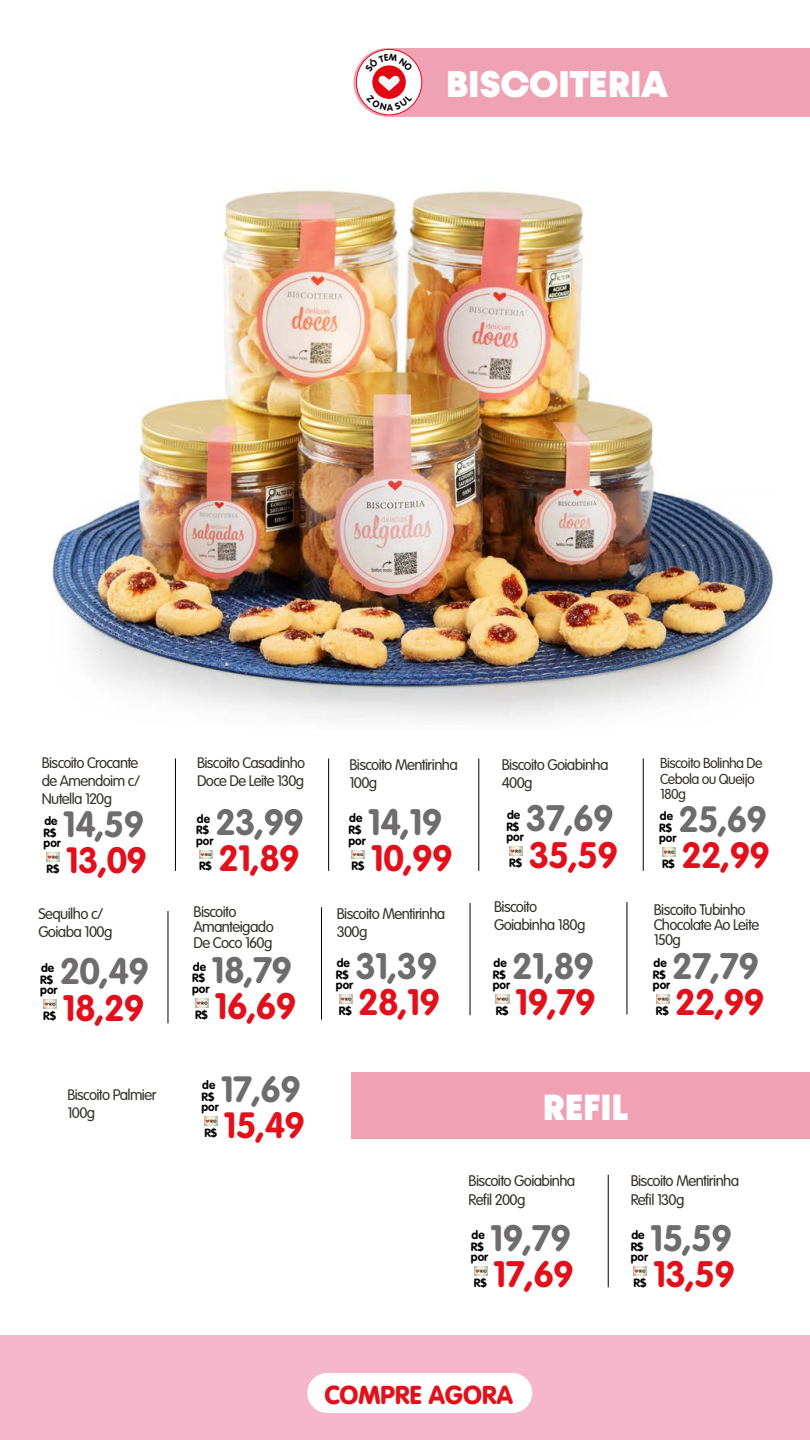
<style>
.page{position:relative;width:810px;height:1440px;background:#fff}
.page>*{position:absolute;margin:0;border:0;box-sizing:border-box;transform-origin:0 0}
.t1{font:900 37.5px "Konnect";letter-spacing:-.005em;color:#fff}
.t2{font:900 36.67px "Konnect";color:#fff}
.t3{font:700 36.3px "VAG Rounded Std";letter-spacing:-.02em;color:#e2101b}
.t4{font:700 36.3px "VAG Rounded Std";letter-spacing:-.02em;color:#6e6c6c}
.t5{font:700 36.08px "VAG Rounded Std";letter-spacing:-.02em;color:#e2101b}
.t6{font:700 36.08px "VAG Rounded Std";letter-spacing:-.02em;color:#6e6c6c}
.t7{font:900 25.5px "VAG Rounded Std";color:#e2101a}
.t8{font:300 15.15px/18.1px "VAG Rounded Std";letter-spacing:-.04em;color:#34302c}
.t9{font:300 15px/18px "VAG Rounded Std";letter-spacing:-.04em;color:#34302c}
.t10{font:300 14.25px/15.8px "VAG Rounded Std";letter-spacing:-.04em;color:#34302c}
.t11{font:700 11.85px/22.1px "VAG Rounded Std";color:#000}
.t12{font:700 11.77px/22px "VAG Rounded Std";color:#000}
</style>
<div class="page">
<div style="left:0;top:1335px;width:810px;height:105px;background:#f6b7cd"></div>
<div style="left:307px;top:1373px;width:225px;height:40px;background:#fff;border-radius:20px"></div>
<img style="left:48px;top:190px;width:725px;height:530px">
<svg style="left:656px;top:995px;width:13px;height:8px"></svg>
<svg style="left:352px;top:850px;width:13px;height:9px"></svg>
<svg style="left:195px;top:998px;width:13px;height:9px"></svg>
<svg style="left:496px;top:995px;width:13px;height:8px"></svg>
<svg style="left:662px;top:848px;width:13px;height:8px"></svg>
<hr style="left:321px;top:907px;width:1px;height:113px;background:#000">
<hr style="left:168px;top:911px;width:1px;height:112px;background:#000">
<hr style="left:627px;top:902px;width:1px;height:112px;background:#000">
<hr style="left:470px;top:903px;width:1px;height:112px;background:#000">
<hr style="left:608px;top:1175px;width:1px;height:112px;background:#000">
<hr style="left:643px;top:758px;width:1px;height:113px;background:#000">
<hr style="left:328px;top:759px;width:1px;height:112px;background:#000">
<hr style="left:175px;top:759px;width:1px;height:112px;background:#000">
<hr style="left:478px;top:759px;width:1px;height:112px;background:#000">
<svg style="left:339px;top:995px;width:13px;height:8px"></svg>
<svg style="left:510px;top:847px;width:13px;height:9px"></svg>
<svg style="left:634px;top:1267px;width:13px;height:8px"></svg>
<svg style="left:474px;top:1267px;width:13px;height:8px"></svg>
<div style="left:351px;top:1072px;width:459px;height:67px;background:#f0a2b5"></div>
<svg style="left:199px;top:850px;width:13px;height:9px"></svg>
<svg style="left:47px;top:853px;width:13px;height:8px"></svg>
<svg style="left:205px;top:1117px;width:13px;height:9px"></svg>
<img style="left:43px;top:1000px;width:14px;height:9px">
<svg style="left:353px;top:48px;width:457px;height:69px;background:#f1a6b7"></svg>
<h1 class="t1" style="left:446px;top:61px;width:223px">BISCOITERIA</h1>
<p class="t9" style="left:42px;top:754px;width:100px;text-align:justify">Biscoito Crocante de Amendoim c/ Nutella 120g</p>
<h3 class="t6" style="left:63px;top:804px;width:83px">14,59</h3>
<p class="t12" style="left:44px;top:811px;width:19px">de por</p>
<p class="t12" style="left:44px;top:822px;width:14px">R$</p>
<h3 class="t5" style="left:66px;top:839px;width:83px">13,09</h3>
<p class="t12" style="left:46px;top:858px;width:14px">R$</p>
<p class="t9" style="left:197px;top:755px;width:110px">Biscoito Casadinho<br>Doce De Leite 130g</p>
<p class="t8" style="left:349px;top:756px;width:110px">Biscoito Mentirinha<br>100g</p>
<p class="t8" style="left:502px;top:756px;width:108px">Biscoito Goiabinha<br>400g</p>
<p class="t10" style="left:660px;top:755px;width:104px">Biscoito Bolinha De<br>Cebola ou Queijo<br>180g</p>
<h3 class="t6" style="left:215px;top:801px;width:90px">23,99</h3>
<p class="t12" style="left:196px;top:808px;width:19px">de por</p>
<p class="t12" style="left:196px;top:820px;width:14px">R$</p>
<h3 class="t5" style="left:218px;top:837px;width:83px">21,89</h3>
<p class="t12" style="left:199px;top:856px;width:14px">R$</p>
<h3 class="t4" style="left:368px;top:801px;width:76px">14,19</h3>
<p class="t11" style="left:349px;top:808px;width:19px">de por</p>
<p class="t11" style="left:349px;top:819px;width:14px">R$</p>
<h3 class="t3" style="left:371px;top:837px;width:84px">10,99</h3>
<p class="t11" style="left:351px;top:856px;width:14px">R$</p>
<h3 class="t4" style="left:526px;top:797px;width:90px">37,69</h3>
<p class="t11" style="left:506px;top:804px;width:19px">de por</p>
<p class="t11" style="left:506px;top:816px;width:14px">R$</p>
<h3 class="t3" style="left:529px;top:834px;width:91px">35,59</h3>
<p class="t11" style="left:509px;top:852px;width:14px">R$</p>
<h3 class="t6" style="left:678px;top:798px;width:90px">25,69</h3>
<p class="t12" style="left:659px;top:805px;width:19px">de por</p>
<p class="t12" style="left:659px;top:817px;width:14px">R$</p>
<h3 class="t5" style="left:681px;top:834px;width:90px">22,99</h3>
<p class="t12" style="left:662px;top:853px;width:14px">R$</p>
<p class="t8" style="left:38px;top:905px;width:76px">Sequilho c/<br>Goiaba 100g</p>
<h3 class="t4" style="left:60px;top:950px;width:91px">20,49</h3>
<p class="t11" style="left:40px;top:957px;width:19px">de por</p>
<p class="t11" style="left:40px;top:969px;width:14px">R$</p>
<h3 class="t3" style="left:63px;top:987px;width:84px">18,29</h3>
<p class="t11" style="left:43px;top:1005px;width:14px">R$</p>
<p class="t8" style="left:193px;top:904px;width:82px;line-height:15.8px">Biscoito<br>Amanteigado<br>De Coco 160g</p>
<h3 class="t4" style="left:212px;top:949px;width:82px">18,79</h3>
<p class="t11" style="left:192px;top:956px;width:19px">de por</p>
<p class="t11" style="left:192px;top:968px;width:14px">R$</p>
<h3 class="t3" style="left:214px;top:985px;width:84px">16,69</h3>
<p class="t11" style="left:195px;top:1004px;width:14px">R$</p>
<p class="t8" style="left:337px;top:905px;width:110px">Biscoito Mentirinha<br>300g</p>
<h3 class="t4" style="left:355px;top:945px;width:84px">31,39</h3>
<p class="t11" style="left:336px;top:952px;width:19px">de por</p>
<p class="t11" style="left:336px;top:964px;width:14px">R$</p>
<h3 class="t3" style="left:358px;top:981px;width:84px">28,19</h3>
<p class="t11" style="left:339px;top:1000px;width:14px">R$</p>
<p class="t8" style="left:494px;top:898px;width:93px">Biscoito<br>Goiabinha 180g</p>
<h3 class="t4" style="left:512px;top:945px;width:84px">21,89</h3>
<p class="t11" style="left:493px;top:952px;width:19px">de por</p>
<p class="t11" style="left:493px;top:964px;width:14px">R$</p>
<h3 class="t3" style="left:515px;top:981px;width:82px">19,79</h3>
<p class="t11" style="left:496px;top:1000px;width:14px">R$</p>
<p class="t8" style="left:654px;top:903px;width:107px;line-height:15px">Biscoito Tubinho<br>Chocolate Ao Leite<br>150g</p>
<h3 class="t4" style="left:672px;top:945px;width:88px">27,79</h3>
<p class="t11" style="left:653px;top:952px;width:19px">de por</p>
<p class="t11" style="left:653px;top:964px;width:14px">R$</p>
<h3 class="t3" style="left:675px;top:981px;width:91px">22,99</h3>
<p class="t11" style="left:656px;top:1000px;width:14px">R$</p>
<p class="t9" style="left:67px;top:1086px;width:91px">Biscoito Palmier<br>100g</p>
<h3 class="t6" style="left:221px;top:1068px;width:82px">17,69</h3>
<p class="t12" style="left:202px;top:1075px;width:19px">de por</p>
<p class="t12" style="left:202px;top:1086px;width:14px">R$</p>
<h3 class="t5" style="left:224px;top:1104px;width:83px">15,49</h3>
<p class="t12" style="left:204px;top:1122px;width:14px">R$</p>
<h2 class="t2" style="left:543px;top:1085px;width:87px">REFIL</h2>
<p class="t8" style="left:469px;top:1173px;width:108px">Biscoito Goiabinha<br>Refil 200g</p>
<p class="t8" style="left:631px;top:1173px;width:110px">Biscoito Mentirinha<br>Refil 130g</p>
<h3 class="t4" style="left:490px;top:1217px;width:82px">19,79</h3>
<p class="t11" style="left:471px;top:1224px;width:19px">de por</p>
<p class="t11" style="left:471px;top:1236px;width:14px">R$</p>
<h3 class="t3" style="left:493px;top:1253px;width:82px">17,69</h3>
<p class="t11" style="left:474px;top:1272px;width:14px">R$</p>
<h3 class="t4" style="left:650px;top:1217px;width:84px">15,59</h3>
<p class="t11" style="left:631px;top:1224px;width:19px">de por</p>
<p class="t11" style="left:631px;top:1236px;width:14px">R$</p>
<h3 class="t3" style="left:653px;top:1253px;width:84px">13,59</h3>
<p class="t11" style="left:634px;top:1272px;width:14px">R$</p>
<h3 class="t7" style="left:324px;top:1379px;width:190px">COMPRE AGORA</h3>
</div>
